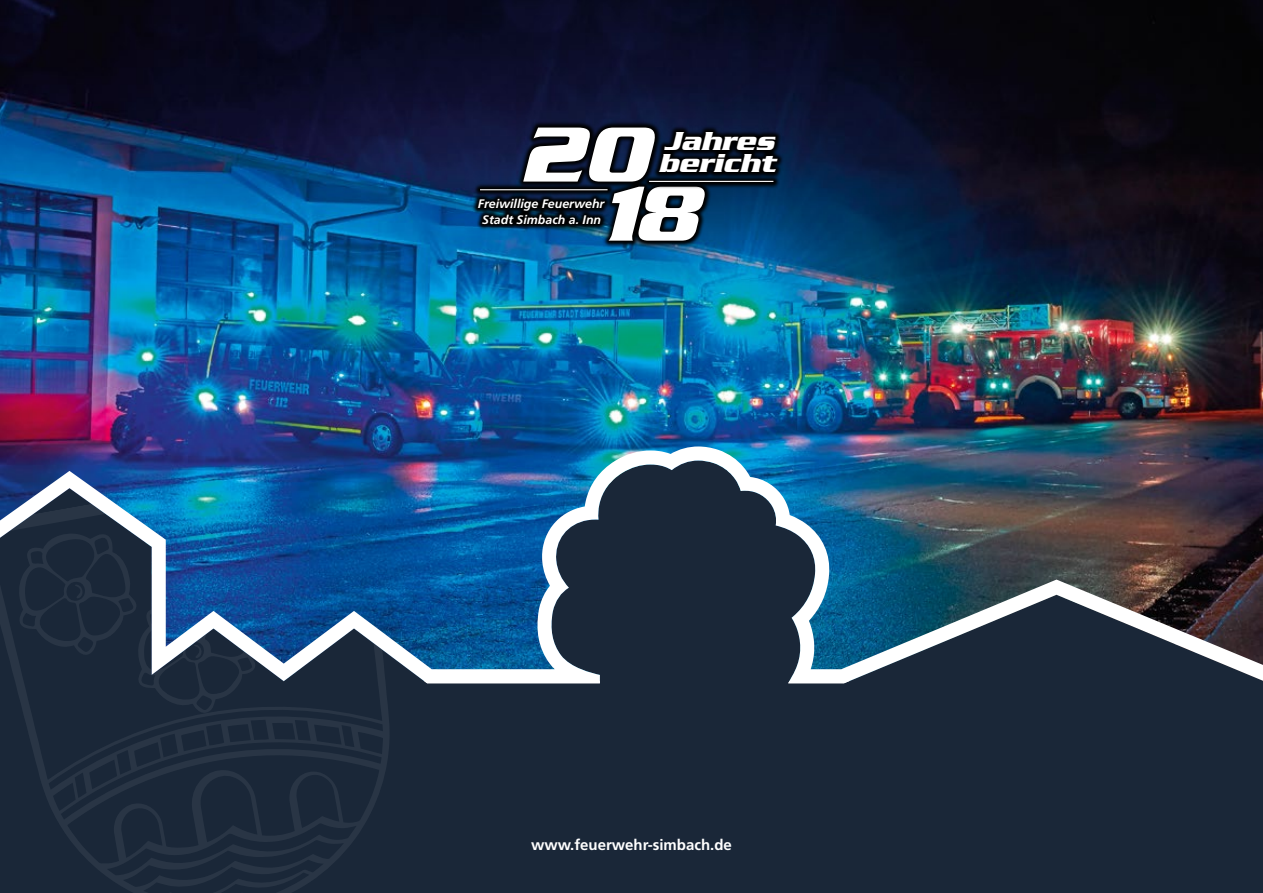
<style>
.page{position:relative;width:1263px;height:893px;background:#fff}
.page>*{position:absolute;margin:0;border:0;box-sizing:border-box;transform-origin:0 0}
.t1{font:italic 700 84.3px/59.1px "Serpentine LT";color:#fff}
.t2{font:italic 700 28.2px/22.5px "Serpentine LT";color:#fff}
.t3{font:700 15px "Frutiger LT";color:#fff}
.t4{font:italic 700 12.3px/15.8px "Frutiger LT";color:#fff;text-align:center}
</style>
<div class="page">
<img style="left:0;top:0;width:1263px;height:446px">
<div style="left:390px;top:686px;width:873px;height:207px;background:#1a2738"></div>
<svg style="left:0;top:686px;width:390px;height:207px;background:#1d2a3b"></svg>
<svg style="left:18px;top:686px;width:334px;height:27px;background:#1b2839"></svg>
<img style="left:0;top:446px;width:1263px;height:240px">
<svg style="left:517px;top:121px;width:194px;height:126px;background:#031121"></svg>
<svg style="left:653px;top:125px;width:131px;height:54px;background:#030813"></svg>
<svg style="left:472px;top:192px;width:139px;height:38px;background:#011321"></svg>
<svg style="left:643px;top:174px;width:137px;height:15px;background:#031120"></svg>
<hr style="left:649px;top:181px;width:124px;height:1px;background:#fff">
<svg style="left:474px;top:182px;width:140px;height:15px;background:#0a1428"></svg>
<hr style="left:480px;top:189px;width:127px;height:1px;background:#fff">
<h1 class="t1" style="left:600px;top:124px;width:99px;text-indent:-80px">20<br>18</h1>
<h2 class="t2" style="left:659px;top:129px;width:118px">Jahres bericht</h2>
<p class="t4" style="left:478px;top:196px;width:128px">Freiwillige Feuerwehr<br>Stadt Simbach a. Inn</p>
<p class="t3" style="left:531px;top:836px;width:202px">www.feuerwehr-simbach.de</p>
</div>
